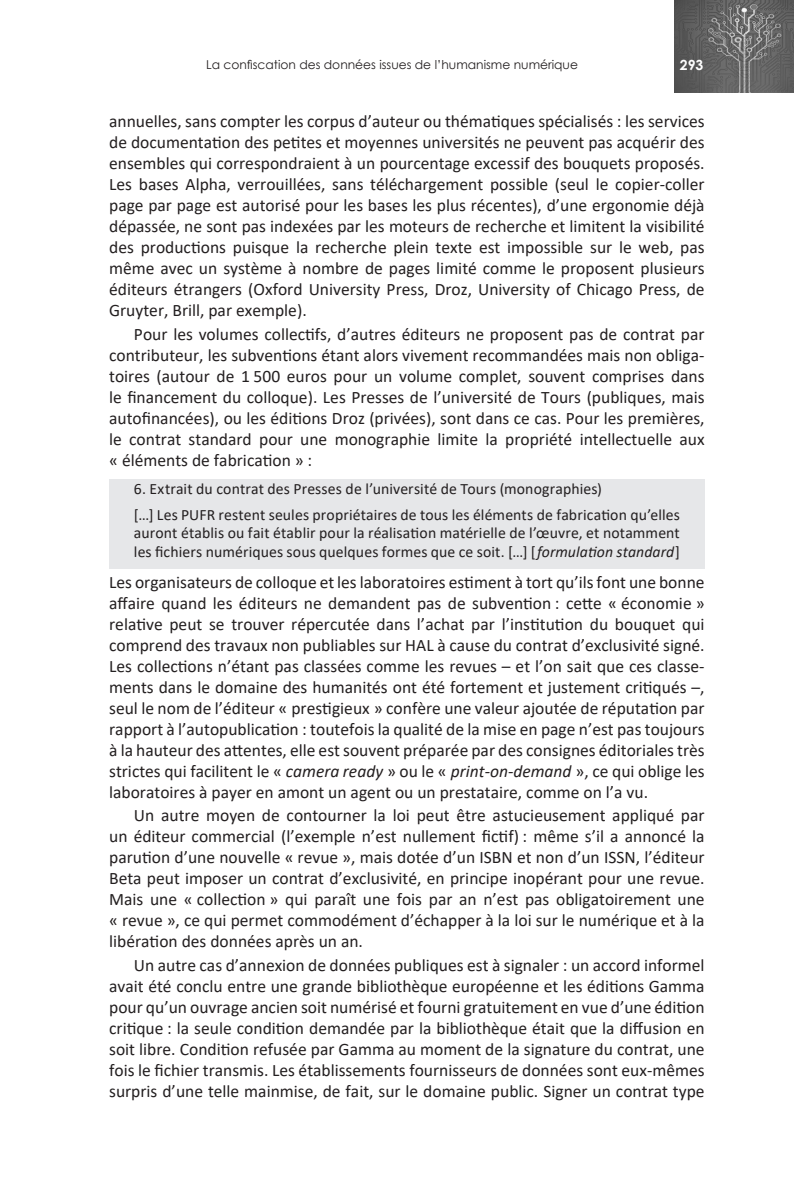
<style>
.page{position:relative;width:794px;height:1191px;background:#fff}
.page>*{position:absolute;margin:0;border:0;box-sizing:border-box;transform-origin:0 0}
.PARAGRAPHE_SANS_ALIN{font:17.5px/21px "Calibri";color:#231f20;text-align:justify}
.PARAGRAPHE_AVEC_ALIN{font:17.5px/21px "Calibri";color:#231f20;text-align:justify}
.Citation{font:15.75px/18.4px "Calibri";letter-spacing:.01em;color:#231f20;text-align:justify}
.t1{font:700 14px "Century Gothic";color:#fff}
.t2{font:12.25px "Century Gothic";color:#231f20}
.s1{font-style:italic}
</style>
<div class="page">
<img style="left:675px;top:0;width:119px;height:93px">
<div style="left:109px;top:479px;width:595px;height:89px;background:#e6e7e9"></div>
<p class="t2" style="left:206px;top:56px;width:373px">La confiscation des données issues de l’humanisme numérique</p>
<p class="t1" style="left:680px;top:54px;width:25px">293</p>
<p class="PARAGRAPHE_SANS_ALIN" style="left:109px;top:110px;width:597px">annuelles, sans compter les corpus d’auteur ou thématiques spécialisés : les services de documentation des petites et moyennes universités ne peuvent pas acquérir des ensembles qui correspondraient à un pourcentage excessif des bouquets proposés.<br>Les bases Alpha, verrouillées, sans téléchargement possible (seul le copier-coller page par page est autorisé pour les bases les plus récentes), d’une ergonomie déjà dépassée, ne sont pas indexées par les moteurs de recherche et limitent la visibilité des productions puisque la recherche plein texte est impossible sur le web, pas même avec un système à nombre de pages limité comme le proposent plusieurs éditeurs étrangers (Oxford University Press, Droz, University of Chicago Press, de Gruyter, Brill, par exemple).</p>
<p class="PARAGRAPHE_AVEC_ALIN" style="left:109px;top:323px;width:597px;text-indent:25px">Pour les volumes collectifs, d’autres éditeurs ne proposent pas de contrat par contributeur, les subventions étant alors vivement recommandées mais non obliga&shy;toires (autour de 1 500 euros pour un volume complet, souvent comprises dans le financement du colloque). Les Presses de l’université de Tours (publiques, mais autofinancées), ou les éditions Droz (privées), sont dans ce cas. Pour les premières, le contrat standard pour une monographie limite la propriété intellectuelle aux « éléments de fabrication » :</p>
<p class="Citation" style="left:134px;top:479px;width:469px">6. Extrait du contrat des Presses de l’université de Tours (monographies)</p>
<p class="Citation" style="left:134px;top:505px;width:547px">[…] Les PUFR restent seules propriétaires de tous les éléments de fabrication qu’elles auront établis ou fait établir pour la réalisation matérielle de l’œuvre, et notamment les fichiers numériques sous quelques formes que ce soit. […] [<span class="s1">formulation standard</span>]</p>
<p class="PARAGRAPHE_SANS_ALIN" style="left:109px;top:571px;width:597px">Les organisateurs de colloque et les laboratoires estiment à tort qu’ils font une bonne affaire quand les éditeurs ne demandent pas de subvention : cette « économie » relative peut se trouver répercutée dans l’achat par l’institution du bouquet qui comprend des travaux non publiables sur HAL à cause du contrat d’exclusivité signé.<br>Les collections n’étant pas classées comme les revues – et l’on sait que ces classe&shy;ments dans le domaine des humanités ont été fortement et justement critiqués –, seul le nom de l’éditeur « prestigieux » confère une valeur ajoutée de réputation par rapport à l’autopublication : toutefois la qualité de la mise en page n’est pas toujours à la hauteur des attentes, elle est souvent préparée par des consignes éditoriales très strictes qui facilitent le « <span class="s1">camera ready</span> » ou le « <span class="s1">print-on-demand</span> », ce qui oblige les laboratoires à payer en amont un agent ou un prestataire, comme on l’a vu.</p>
<p class="PARAGRAPHE_AVEC_ALIN" style="left:109px;top:804px;width:597px;text-indent:25px">Un autre moyen de contourner la loi peut être astucieusement appliqué par un éditeur commercial (l’exemple n’est nullement fictif) : même s’il a annoncé la parution d’une nouvelle « revue », mais dotée d’un ISBN et non d’un ISSN, l’éditeur Beta peut imposer un contrat d’exclusivité, en principe inopérant pour une revue.<br>Mais une « collection » qui paraît une fois par an n’est pas obligatoirement une « revue », ce qui permet commodément d’échapper à la loi sur le numérique et à la libération des données après un an.</p>
<p class="PARAGRAPHE_AVEC_ALIN" style="left:109px;top:954px;width:597px;text-indent:25px">Un autre cas d’annexion de données publiques est à signaler : un accord informel avait été conclu entre une grande bibliothèque européenne et les éditions Gamma pour qu’un ouvrage ancien soit numérisé et fourni gratuitement en vue d’une édition critique : la seule condition demandée par la bibliothèque était que la diffusion en soit libre. Condition refusée par Gamma au moment de la signature du contrat, une fois le fichier transmis. Les établissements fournisseurs de données sont eux-mêmes surpris d’une telle mainmise, de fait, sur le domaine public. Signer un contrat type</p>
</div>
